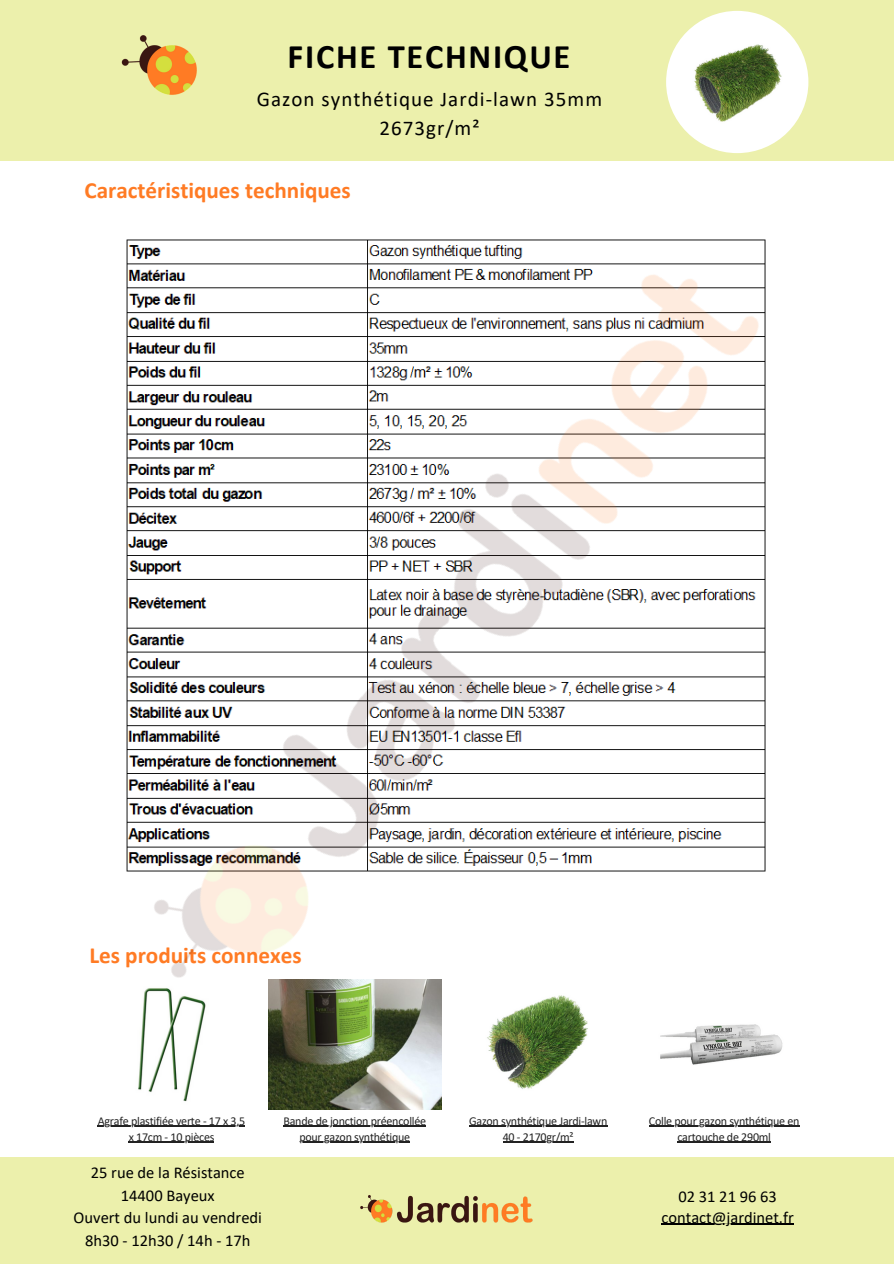
<style>
.page{position:relative;width:894px;height:1264px;background:#fff}
.page>*{position:absolute;margin:0;border:0;box-sizing:border-box;transform-origin:0 0}
.t1{font:700 34.5px "Calibri";letter-spacing:.05em;color:#000}
.t2{font:700 23.1px "Calibri";color:#ff7b24}
.t3{font:21px/29.2px "Calibri";letter-spacing:.05em;color:#000;text-align:center}
.t4{font:16.5px/22.5px "Calibri";color:#000;text-align:center}
.t5{font:12px/16px "Calibri";letter-spacing:-.02em;color:#222;text-align:center}
</style>
<div class="page">
<div style="left:0;top:0;width:893px;height:161px;background:#ecf0ac"></div>
<div style="left:0;top:1157px;width:893px;height:106px;background:#ecf0ac"></div>
<img style="left:268px;top:1026px;width:173px;height:83px">
<img style="left:660px;top:1026px;width:123px;height:39px">
<img style="left:487px;top:1026px;width:101px;height:63px">
<img style="left:666px;top:11px;width:142px;height:142px;border-radius:50%">
<img style="left:138px;top:1026px;width:64px;height:76px">
<img style="left:360px;top:1195px;width:173px;height:27px">
<img style="left:121px;top:35px;width:76px;height:60px">
<hr style="left:283px;top:1125px;width:143px;height:1px;background:#222">
<hr style="left:299px;top:1141px;width:111px;height:1px;background:#222">
<hr style="left:469px;top:1125px;width:138px;height:1px;background:#222">
<hr style="left:502px;top:1141px;width:71px;height:1px;background:#222">
<hr style="left:648px;top:1125px;width:151px;height:1px;background:#222">
<hr style="left:677px;top:1141px;width:93px;height:1px;background:#222">
<hr style="left:661px;top:1223px;width:132px;height:1px;background:#000">
<hr style="left:98px;top:1125px;width:147px;height:1px;background:#222">
<hr style="left:129px;top:1141px;width:85px;height:1px;background:#222">
<img style="left:126px;top:239px;width:640px;height:787px">
<p class="t1" style="left:287px;top:42px;width:284px">FICHE TECHNIQUE</p>
<h1 class="t3" style="left:257px;top:86px;width:347px">Gazon synthétique Jardi-lawn 35mm<br>2673gr/m²</h1>
<h4 class="t2" style="left:84px;top:180px;width:268px">Caractéristiques techniques</h4>
<h2 class="t2" style="left:89px;top:945px;width:214px">Les produits connexes</h2>
<p class="t5" style="left:98px;top:1113px;width:149px">Agrafe plastifiée verte - 17 x 3,5</p>
<p class="t5" style="left:129px;top:1129px;width:87px">x 17cm - 10 pièces</p>
<p class="t4" style="left:74px;top:1162px;width:190px">25 rue de la Résistance<br>14400 Bayeux<br>Ouvert du lundi au vendredi</p>
<p class="t4" style="left:85px;top:1230px;width:167px">8h30 - 12h30 / 14h - 17h</p>
<h2 class="t5" style="left:283px;top:1113px;width:144px">Bande de jonction préencollée</h2>
<p class="t5" style="left:299px;top:1129px;width:112px">pour gazon synthétique</p>
<p class="t5" style="left:469px;top:1113px;width:140px">Gazon synthétique Jardi-lawn</p>
<p class="t5" style="left:502px;top:1129px;width:72px">40 - 2170gr/m²</p>
<p class="t5" style="left:648px;top:1113px;width:152px">Colle pour gazon synthétique en cartouche de 290ml</p>
<p class="t4" style="left:678px;top:1186px;width:100px">02 31 21 96 63</p>
<p class="t4" style="left:661px;top:1207px;width:134px">contact@jardinet.fr</p>
</div>
